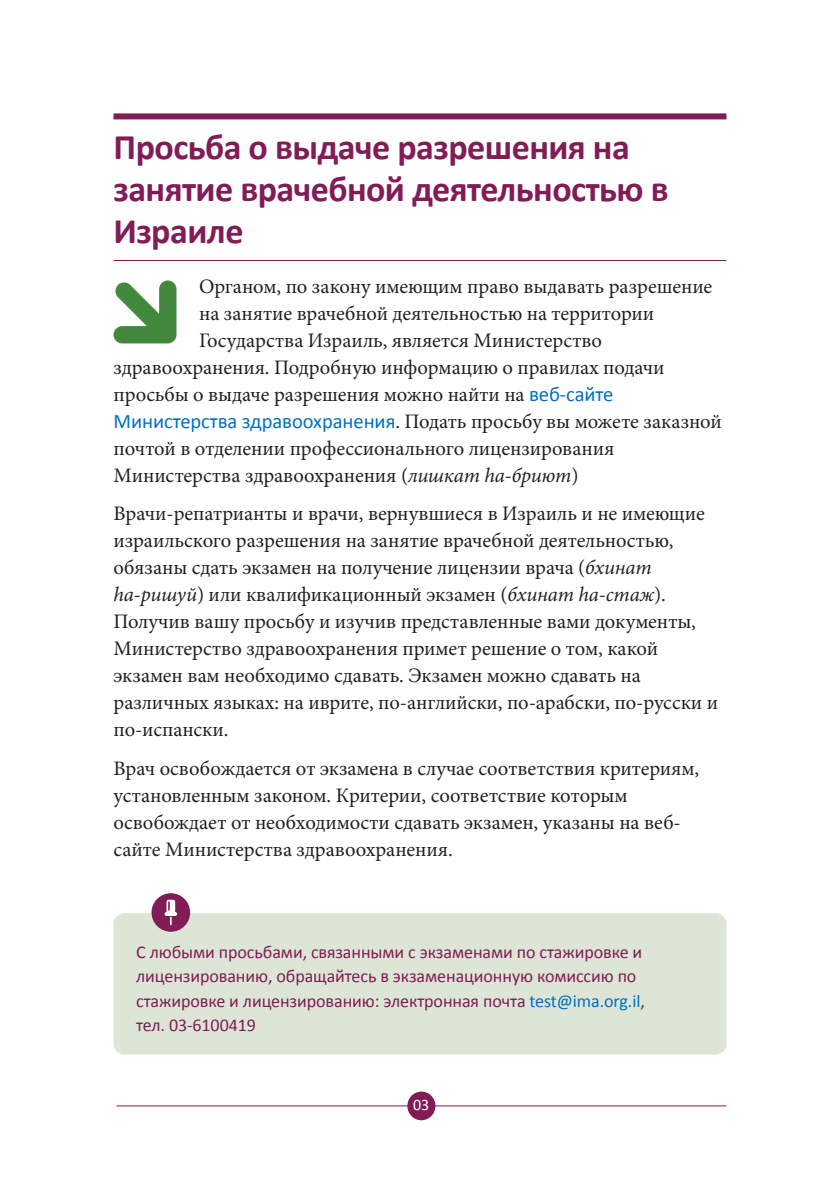
<style>
.page{position:relative;width:840px;height:1191px;background:#fff}
.page>*{position:absolute;margin:0;border:0;box-sizing:border-box;transform-origin:0 0}
.headline{font:700 36px/42px "Calibri";letter-spacing:-.015em;color:#811c57}
.text_ratz{font:20.6px/27px "Minion Pro";letter-spacing:-.005em;color:#231f20}
.t1{font:18px/24px "Calibri";letter-spacing:-.005em;color:#811c57}
.t2{font:16px "Calibri";color:#fff}
.s1{font-family:"Calibri";color:#0070c0}
.s2{font-style:italic}
.s3{color:#0070c0}
</style>
<div class="page">
<hr style="left:117px;top:1105px;width:608px;height:1px;background:#811c57">
<div style="left:407px;top:1091px;width:28px;height:29px;background:#811c57;border-radius:50%"></div>
<div style="left:113px;top:113px;width:613px;height:6px;background:#811c57"></div>
<hr style="left:113px;top:260px;width:613px;height:1px;background:#811c57">
<svg style="left:113px;top:280px;width:63px;height:63px"></svg>
<div style="left:113px;top:913px;width:613px;height:141px;background:#dce5d6;border-radius:11px"></div>
<div style="left:151px;top:893px;width:39px;height:38px;background:#811c57;border-radius:50%"></div>
<svg style="left:164px;top:899px;width:13px;height:26px"></svg>
<p class="headline" style="left:113px;top:126px;width:556px">Просьба о выдаче разрешения на занятие врачебной деятельностью в<br>Израиле</p>
<p class="text_ratz" style="left:199px;top:273px;width:514px">Органом, по закону имеющим право выдавать разрешение</p>
<p class="text_ratz" style="left:199px;top:300px;width:456px">на занятие врачебной деятельностью на территории</p>
<p class="text_ratz" style="left:199px;top:327px;width:404px">Государства Израиль, является Министерство</p>
<p class="text_ratz" style="left:113px;top:354px;width:552px">здравоохранения. Подробную информацию о правилах подачи</p>
<p class="text_ratz" style="left:113px;top:381px;width:501px">просьбы о выдаче разрешения можно найти на <span class="s1">веб-сайте</span></p>
<p class="text_ratz" style="left:113px;top:408px;width:609px"><span class="s1">Министерства здравоохранения</span>. Подать просьбу вы можете заказной</p>
<p class="text_ratz" style="left:113px;top:435px;width:502px">почтой в отделении профессионального лицензирования</p>
<p class="text_ratz" style="left:113px;top:462px;width:466px">Министерства здравоохранения (<span class="s2">лишкат hа-бриют</span>(</p>
<p class="text_ratz" style="left:113px;top:500px;width:606px">Врачи-репатрианты и врачи, вернувшиеся в Израиль и не имеющие израильского разрешения на занятие врачебной деятельностью, обязаны сдать экзамен на получение лицензии врача (<span class="s2">бхинат hа-ришуй</span>) или квалификационный экзамен (<span class="s2">бхинат hа-стаж</span> .( Получив вашу просьбу и изучив представленные вами документы, Министерство здравоохранения примет решение о том, какой экзамен вам необходимо сдавать. Экзамен можно сдавать на различных языках: на иврите, по-английски, по-арабски, по-русски и по-испански.</p>
<p class="text_ratz" style="left:113px;top:754px;width:587px">Врач освобождается от экзамена в случае соответствия критериям, установленным законом. Критерии, соответствие которым</p>
<p class="text_ratz" style="left:113px;top:835px;width:340px">сайте Министерства здравоохранения.</p>
<p class="text_ratz" style="left:113px;top:808px;width:568px">освобождает от необходимости сдавать экзамен, указаны на веб-</p>
<p class="t1" style="left:136px;top:940px;width:510px">С любыми просьбами, связанными с экзаменами по стажировке и лицензированию, обращайтесь в экзаменационную комиссию по стажировке и лицензированию: электронная почта <span class="s3">test@ima.org</span> ,<span class="s3">i l. </span>тел. 03-6100419</p>
<p class="t2" style="left:413px;top:1094px;width:18px">03</p>
</div>
